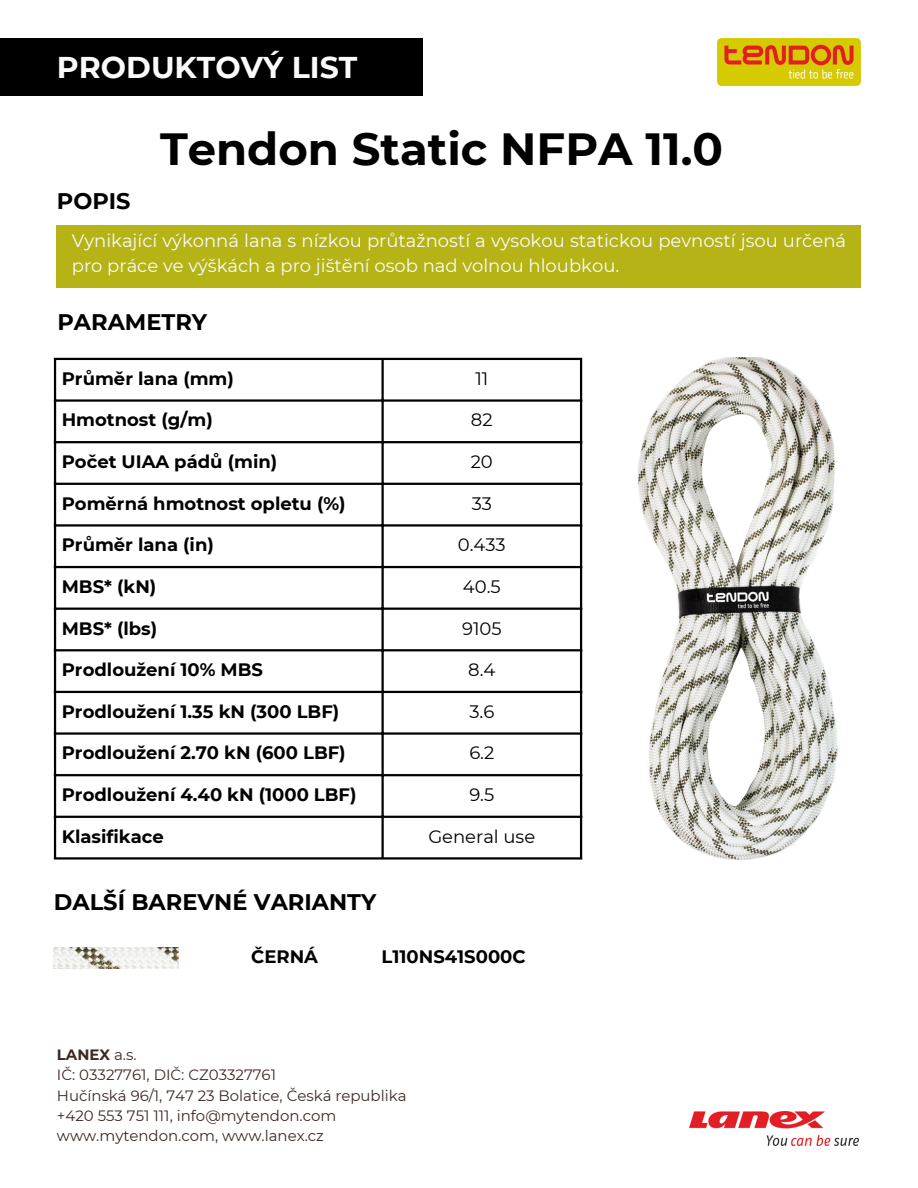
<style>
.page{position:relative;width:918px;height:1188px;background:#fff}
.page>*{position:absolute;margin:0;border:0;box-sizing:border-box;transform-origin:0 0}
.t1{font:700 45px "Montserrat";color:#000}
.t2{font:700 30px "Montserrat";color:#fafbfa}
.t3{font:700 22.5px "Montserrat";color:#000}
.t4{font:700 18px "Montserrat";color:#000}
.t5{font:18px/24.8px "Montserrat";color:#fafbfa}
.t6{font:18px "Montserrat";color:#000}
.t7{font:15px "Montserrat";color:#3c2924}
.t8{font:700 15px "Montserrat";color:#3c2924}
.s1{font-weight:400}
</style>
<div class="page">
<img style="left:637px;top:358px;width:201px;height:502px">
<div style="left:57px;top:225px;width:804px;height:63px;background:#b5b315"></div>
<div style="left:0;top:38px;width:423px;height:58px;background:#000"></div>
<hr style="left:54px;top:360px;width:2px;height:497px;background:#000">
<hr style="left:381px;top:360px;width:3px;height:497px;background:#000">
<hr style="left:580px;top:360px;width:2px;height:497px;background:#000">
<hr style="left:54px;top:358px;width:528px;height:2px;background:#000">
<hr style="left:54px;top:399px;width:528px;height:3px;background:#000">
<hr style="left:54px;top:441px;width:528px;height:2px;background:#000">
<hr style="left:54px;top:483px;width:528px;height:2px;background:#000">
<hr style="left:54px;top:524px;width:528px;height:3px;background:#000">
<hr style="left:54px;top:566px;width:528px;height:2px;background:#000">
<hr style="left:54px;top:608px;width:528px;height:2px;background:#000">
<hr style="left:54px;top:649px;width:528px;height:2px;background:#000">
<hr style="left:54px;top:691px;width:528px;height:2px;background:#000">
<hr style="left:54px;top:732px;width:528px;height:3px;background:#000">
<hr style="left:54px;top:774px;width:528px;height:2px;background:#000">
<hr style="left:54px;top:816px;width:528px;height:2px;background:#000">
<hr style="left:54px;top:857px;width:528px;height:3px;background:#000">
<img style="left:718px;top:38px;width:143px;height:48px">
<img style="left:690px;top:1112px;width:168px;height:33px">
<img style="left:54px;top:948px;width:125px;height:21px">
<p class="t2" style="left:57px;top:49px;width:302px">PRODUKTOVÝ LIST</p>
<p class="t3" style="left:57px;top:187px;width:75px">POPIS</p>
<p class="t1" style="left:160px;top:122px;width:565px">Tendon Static NFPA 11.0</p>
<p class="t5" style="left:72px;top:229px;width:776px">Vynikající výkonná lana s nízkou průtažností a vysokou statickou pevností jsou určená pro práce ve výškách a pro jištění osob nad volnou hloubkou.</p>
<p class="t3" style="left:57px;top:309px;width:151px">PARAMETRY</p>
<p class="t4" style="left:62px;top:367px;width:174px">Průměr lana (mm)</p>
<h2 class="t6" style="left:475px;top:367px;width:14px">11</h2>
<h1 class="t4" style="left:62px;top:409px;width:153px">Hmotnost (g/m)</h1>
<h3 class="t6" style="left:471px;top:409px;width:23px">82</h3>
<h5 class="t4" style="left:62px;top:451px;width:217px">Počet UIAA pádů (min)</h5>
<h3 class="t6" style="left:471px;top:451px;width:24px">20</h3>
<p class="t4" style="left:62px;top:492px;width:285px">Poměrná hmotnost opletu (%)</p>
<p class="t6" style="left:472px;top:492px;width:22px">33</p>
<p class="t4" style="left:62px;top:534px;width:154px">Průměr lana (in)</p>
<p class="t6" style="left:458px;top:534px;width:49px">0.433</p>
<p class="t4" style="left:62px;top:576px;width:96px">MBS* (kN)</p>
<p class="t6" style="left:463px;top:576px;width:39px">40.5</p>
<p class="t4" style="left:62px;top:617px;width:97px">MBS* (lbs)</p>
<p class="t6" style="left:462px;top:617px;width:41px">9105</p>
<p class="t4" style="left:62px;top:659px;width:203px">Prodloužení 10% MBS</p>
<p class="t6" style="left:468px;top:659px;width:29px">8.4</p>
<p class="t4" style="left:62px;top:700px;width:279px">Prodloužení 1.35 kN (300 LBF)</p>
<p class="t6" style="left:469px;top:700px;width:26px">3.6</p>
<p class="t4" style="left:62px;top:742px;width:285px">Prodloužení 2.70 kN (600 LBF)</p>
<p class="t6" style="left:469px;top:742px;width:26px">6.2</p>
<p class="t4" style="left:62px;top:784px;width:296px">Prodloužení 4.40 kN (1000 LBF)</p>
<p class="t6" style="left:469px;top:784px;width:26px">9.5</p>
<p class="t4" style="left:62px;top:825px;width:104px">Klasifikace</p>
<p class="t6" style="left:428px;top:825px;width:108px">General use</p>
<p class="t3" style="left:54px;top:889px;width:324px">DALŠÍ BAREVNÉ VARIANTY</p>
<p class="t4" style="left:251px;top:945px;width:68px">ČERNÁ</p>
<p class="t4" style="left:382px;top:945px;width:146px">L110NS41S000C</p>
<p class="t8" style="left:57px;top:1046px;width:81px">LANEX <span class="s1">a.s.</span></p>
<h3 class="t7" style="left:57px;top:1066px;width:221px">IČ: 03327761, DIČ: CZ03327761</h3>
<h4 class="t7" style="left:57px;top:1086px;width:351px">Hučínská 96/1, 747 23 Bolatice, Česká republika</h4>
<h4 class="t7" style="left:57px;top:1106px;width:281px">+420 553 751 111, info@mytendon.com</h4>
<p class="t7" style="left:57px;top:1127px;width:268px">www.mytendon.com, www.lanex.cz</p>
</div>
